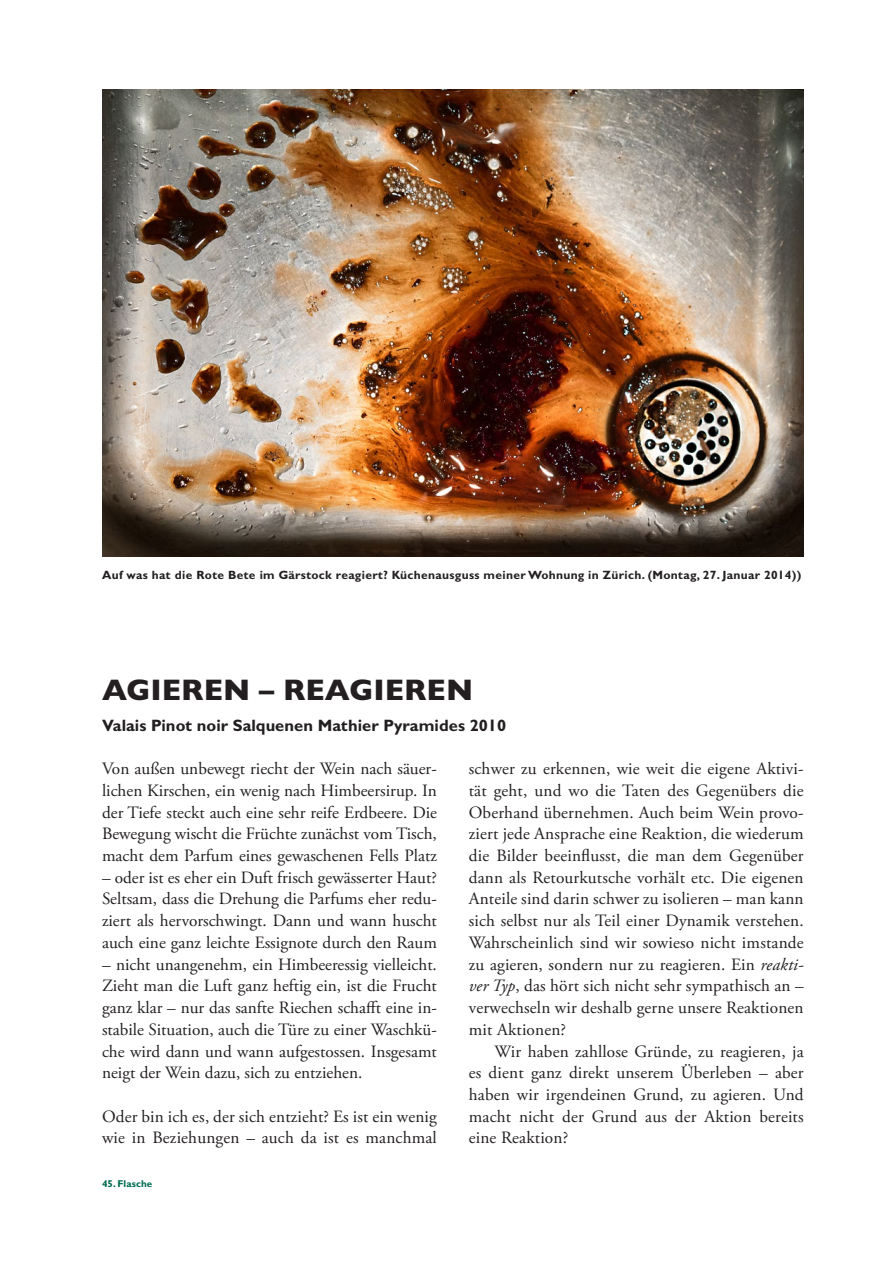
<style>
.page{position:relative;width:893px;height:1263px;background:#fff}
.page>*{position:absolute;margin:0;border:0;box-sizing:border-box;transform-origin:0 0}
.Titel{font:800 30px "Gill Sans MT Pro";color:#231f20}
.Lauftext_ohne_Einzug{font:17.25px/21.8px "Adobe Garamond Pro";color:#231f20;text-align:justify}
.Lauftext_mit_Einzug{font:17.25px/21.8px "Adobe Garamond Pro";letter-spacing:.01em;color:#231f20;text-align:justify}
.Vorspann{font:700 16.5px "Gill Sans MT Pro";color:#231f20}
.Getrunken_am{font:700 12px "Gill Sans MT Pro";letter-spacing:.025em;color:#231f20}
.Thema_der_Seiten{font:700 9.9px "Gill Sans MT Pro";letter-spacing:.01em;color:#006a4e}
.s1{font-style:italic}
</style>
<div class="page">
<img style="left:102px;top:89px;width:702px;height:468px">
<p class="Getrunken_am" style="left:102px;top:567px;width:701px">Auf was hat die Rote Bete im Gärstock reagiert? Küchenausguss meiner Wohnung in Zürich. (Montag, 27. Januar 2014))</p>
<p class="Titel" style="left:102px;top:672px;width:373px">AGIEREN – REAGIEREN</p>
<p class="Vorspann" style="left:102px;top:715px;width:406px">Valais Pinot noir Salquenen Mathier Pyramides 2010</p>
<p class="Lauftext_ohne_Einzug" style="left:469px;top:758px;width:336px">schwer zu erkennen, wie weit die eigene Aktivi&shy;tät geht, und wo die Taten des Gegenübers die Oberhand übernehmen. Auch beim Wein provo&shy;ziert jede Ansprache eine Reaktion, die wiederum die Bilder beeinflusst, die man dem Gegenüber dann als Retourkutsche vorhält etc. Die eigenen Anteile sind darin schwer zu isolieren – man kann sich selbst nur als Teil einer Dynamik verstehen.<br>Wahrscheinlich sind wir sowieso nicht imstande zu agieren, sondern nur zu reagieren. Ein <span class="s1">reakti&shy;ver Typ</span>, das hört sich nicht sehr sympathisch an – verwechseln wir deshalb gerne unsere Reaktionen mit Aktionen?</p>
<p class="Lauftext_mit_Einzug" style="left:469px;top:1041px;width:336px;text-indent:26px">Wir haben zahllose Gründe, zu reagieren, ja es dient ganz direkt unserem Überleben – aber haben wir irgendeinen Grund, zu agieren. Und macht nicht der Grund aus der Aktion bereits eine Reaktion?</p>
<p class="Lauftext_ohne_Einzug" style="left:102px;top:758px;width:336px">Von außen unbewegt riecht der Wein nach säuer&shy;lichen Kirschen, ein wenig nach Himbeersirup. In der Tiefe steckt auch eine sehr reife Erdbeere. Die Bewegung wischt die Früchte zunächst vom Tisch, macht dem Parfum eines gewaschenen Fells Platz</p>
<p class="Lauftext_ohne_Einzug" style="left:102px;top:867px;width:336px">– oder ist es eher ein Duft frisch gewässerter Haut?<br>Seltsam, dass die Drehung die Parfums eher redu&shy;ziert als hervorschwingt. Dann und wann huscht auch eine ganz leichte Essignote durch den Raum</p>
<p class="Lauftext_ohne_Einzug" style="left:102px;top:954px;width:336px">– nicht unangenehm, ein Himbeeressig vielleicht.<br>Zieht man die Luft ganz heftig ein, ist die Frucht ganz klar – nur das sanfte Riechen schafft eine in&shy;stabile Situation, auch die Türe zu einer Waschkü&shy;che wird dann und wann aufgestossen. Insgesamt neigt der Wein dazu, sich zu entziehen.</p>
<p class="Lauftext_ohne_Einzug" style="left:102px;top:1106px;width:336px">Oder bin ich es, der sich entzieht? Es ist ein wenig wie in Beziehungen – auch da ist es manchmal</p>
<p class="Thema_der_Seiten" style="left:102px;top:1177px;width:52px">45. Flasche</p>
</div>
